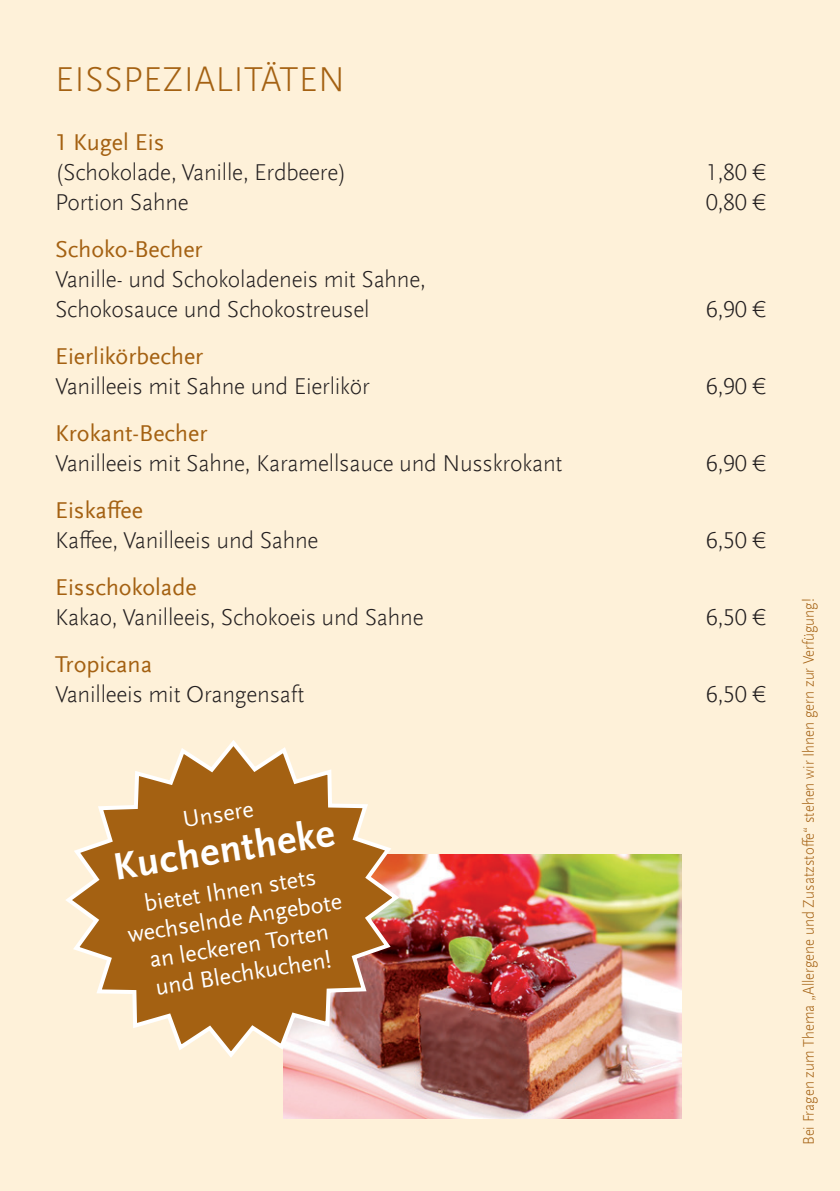
<style>
.page{position:relative;width:840px;height:1191px;background:#fff}
.page>*{position:absolute;margin:0;border:0;box-sizing:border-box;transform-origin:0 0}
.t1{font:700 40px "Scala Sans Offc";color:#fff}
.t2{font:300 36px "Scala Sans OT";letter-spacing:.01em;color:#a46112}
.t3{font:300 24px/30px "Scala Sans Offc";letter-spacing:-.01em;color:#231f20}
.t4{font:24px "Scala Sans Offc";color:#a46112}
.t5{font:24px/28px "Scala Sans Offc";color:#fff;text-align:center}
.t6{font:300 16px "Scala Sans Offc";color:#a46112;scale:.94 1}
</style>
<div class="page">
<div style="left:0;top:0;width:839px;height:1191px;background:#fef1d9"></div>
<img style="left:283px;top:854px;width:397px;height:265px">
<svg style="left:66px;top:740px;width:336px;height:321px"></svg>
<h2 class="t2" style="left:55px;top:60px;width:291px">EISSPEZIALITÄTEN</h2>
<p class="t4" style="left:55px;top:129px;width:111px">1 Kugel Eis</p>
<p class="t3" style="left:55px;top:157px;width:293px">(Schokolade, Vanille, Erdbeere)</p>
<p class="t3" style="left:705px;top:157px;width:60px">1,80 €</p>
<p class="t3" style="left:55px;top:187px;width:135px">Portion Sahne</p>
<p class="t3" style="left:705px;top:187px;width:60px">0,80 €</p>
<p class="t4" style="left:55px;top:236px;width:149px">Schoko-Becher</p>
<p class="t3" style="left:55px;top:264px;width:372px">Vanille- und Schokoladeneis mit Sahne,<br>Schokosauce und Schokostreusel</p>
<p class="t3" style="left:705px;top:294px;width:60px">6,90 €</p>
<p class="t4" style="left:55px;top:343px;width:150px">Eierlikörbecher</p>
<p class="t3" style="left:55px;top:371px;width:316px">Vanilleeis mit Sahne und Eierlikör</p>
<p class="t3" style="left:705px;top:371px;width:60px">6,90 €</p>
<p class="t4" style="left:55px;top:420px;width:154px">Krokant-Becher</p>
<p class="t3" style="left:55px;top:448px;width:509px">Vanilleeis mit Sahne, Karamellsauce und Nusskrokant</p>
<p class="t3" style="left:705px;top:448px;width:60px">6,90 €</p>
<p class="t4" style="left:55px;top:497px;width:89px">Eiskaffee</p>
<p class="t3" style="left:55px;top:525px;width:265px">Kaffee, Vanilleeis und Sahne</p>
<p class="t3" style="left:705px;top:525px;width:60px">6,50 €</p>
<p class="t4" style="left:55px;top:574px;width:143px">Eisschokolade</p>
<p class="t3" style="left:55px;top:602px;width:370px">Kakao, Vanilleeis, Schokoeis und Sahne</p>
<p class="t3" style="left:705px;top:602px;width:60px">6,50 €</p>
<p class="t4" style="left:55px;top:651px;width:98px">Tropicana</p>
<p class="t3" style="left:55px;top:679px;width:251px">Vanilleeis mit Orangensaft</p>
<p class="t3" style="left:705px;top:679px;width:60px">6,50 €</p>
<p class="t5" style="left:181px;top:806px;width:73px;rotate:-9deg">Unsere</p>
<h1 class="t1" style="left:110px;top:845px;width:224px;rotate:-9deg">Kuchentheke</h1>
<p class="t5" style="left:121px;top:893px;width:218px;rotate:-9deg">bietet Ihnen stets wechselnde Angebote an leckeren Torten und Blechkuchen!</p>
<p class="t6" style="left:799px;top:1145px;width:583px;rotate:-90deg">Bei Fragen zum Thema „Allergene und Zusatzstoffe“ stehen wir Ihnen gern zur Verfügung!</p>
</div>
